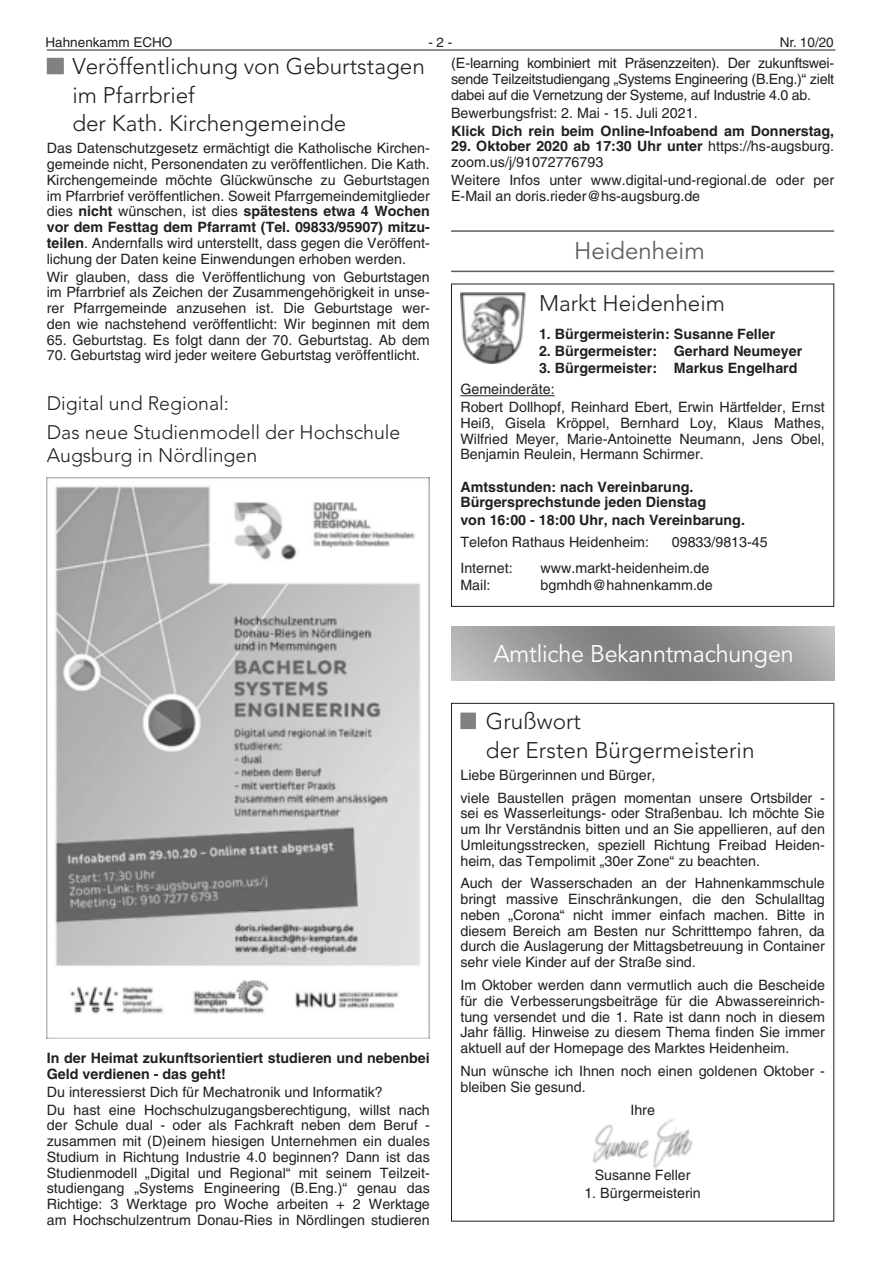
<style>
.page{position:relative;width:881px;height:1263px;background:#fff}
.page>*{position:absolute;margin:0;border:0;box-sizing:border-box;transform-origin:0 0}
.t1{font:24px "Avenir LT";letter-spacing:-.01em;color:#fff}
.t2{font:24px "Avenir LT";color:#5f5f5f}
.t3{font:300 22.5px/28.5px "Avenir LT";color:#231f20}
.t4{font:300 19.5px/29px "Avenir LT";color:#231f20}
.t5{font:14.25px/15.8px "Helvetica LT";color:#231f20;text-align:justify}
.t6{font:700 14.25px/15.8px "Helvetica LT";color:#231f20}
.t7{font:13.5px "Helvetica LT";color:#231f20}
.s1{font-weight:700}
</style>
<div class="page">
<hr style="left:47px;top:50px;width:788px;height:1px;background:#231f20">
<hr style="left:451px;top:230px;width:382px;height:2px;background:#5f5f5f">
<hr style="left:451px;top:271px;width:382px;height:1px;background:#5f5f5f">
<hr style="left:460px;top:395px;width:94px;height:1px;background:#231f20">
<img style="left:460px;top:293px;width:66px;height:71px">
<div style="left:451px;top:284px;width:382px;height:323px;border:1px solid #231f20"></div>
<svg style="left:451px;top:627px;width:382px;height:54px;background:#969696"></svg>
<div style="left:460px;top:713px;width:15px;height:16px;background:#838180"></div>
<div style="left:47px;top:58px;width:17px;height:16px;background:#838180"></div>
<img style="left:47px;top:478px;width:382px;height:561px">
<img style="left:592px;top:1118px;width:101px;height:51px">
<p class="t7" style="left:45px;top:34px;width:128px">Hahnenkamm ECHO</p>
<p class="t7" style="left:428px;top:34px;width:26px">- 2 -</p>
<p class="t7" style="left:779px;top:34px;width:56px">Nr. 10/20</p>
<p class="t5" style="left:451px;top:56px;width:384px">(E-learning kombiniert mit Präsenzzeiten). Der zukunftswei&shy;sende Teilzeitstudiengang „Systems Engineering (B.Eng.)“ zielt dabei auf die Vernetzung der Systeme, auf Industrie 4.0 ab.</p>
<p class="t5" style="left:451px;top:105px;width:248px">Bewerbungsfrist: 2. Mai - 15. Juli 2021.</p>
<p class="t6" style="left:451px;top:123px;width:384px">Klick Dich rein beim Online-Infoabend am Donnerstag,</p>
<p class="t5" style="left:451px;top:139px;width:384px"><span class="s1">29. Oktober 2020 ab 17:30 Uhr unter</span> https://hs-augsburg. zoom.us/j/91072776793</p>
<p class="t5" style="left:451px;top:172px;width:384px">Weitere Infos unter www.digital-und-regional.de oder per<br>E-Mail an doris.rieder@hs-augsburg.de</p>
<h1 class="t2" style="left:574px;top:237px;width:132px">Heidenheim</h1>
<h2 class="t3" style="left:538px;top:289px;width:187px">Markt Heidenheim</h2>
<p class="t6" style="left:538px;top:326px;width:238px">1. Bürgermeisterin: Susanne Feller</p>
<p class="t6" style="left:538px;top:343px;width:265px">2. Bürgermeister: Gerhard Neumeyer</p>
<p class="t6" style="left:538px;top:360px;width:260px">3. Bürgermeister: Markus Engelhard</p>
<p class="t5" style="left:460px;top:380px;width:366px;line-height:17.9px">Gemeinderäte:<br>Robert Dollhopf, Reinhard Ebert, Erwin Härtfelder, Ernst</p>
<p class="t5" style="left:460px;top:415px;width:366px">Heiß, Gisela Kröppel, Bernhard Loy, Klaus Mathes, Wilfried Meyer, Marie-Antoinette Neumann, Jens Obel, Benjamin Reulein, Hermann Schirmer.</p>
<p class="t6" style="left:460px;top:478px;width:247px">Amtsstunden: nach Vereinbarung.<br>Bürgersprechstunde jeden Dienstag</p>
<p class="t6" style="left:460px;top:512px;width:286px">von 16:00 - 18:00 Uhr, nach Vereinbarung.</p>
<p class="t5" style="left:460px;top:534px;width:190px">Telefon Rathaus Heidenheim:</p>
<p class="t5" style="left:671px;top:534px;width:97px">09833/9813-45</p>
<p class="t5" style="left:460px;top:560px;width:54px">Internet:</p>
<p class="t5" style="left:540px;top:560px;width:170px">www.markt-heidenheim.de</p>
<p class="t5" style="left:460px;top:577px;width:32px">Mail:</p>
<p class="t5" style="left:540px;top:577px;width:174px">bgmhdh@hahnenkamm.de</p>
<h2 class="t3" style="left:72px;top:52px;width:354px">Veröffentlichung von Geburtstagen im Pfarrbrief<br>der Kath. Kirchengemeinde</h2>
<p class="t5" style="left:47px;top:140px;width:384px">Das Datenschutzgesetz ermächtigt die Katholische Kirchen&shy;gemeinde nicht, Personendaten zu veröffentlichen. Die Kath.<br>Kirchengemeinde möchte Glückwünsche zu Geburtstagen im Pfarrbrief veröffentlichen. Soweit Pfarrgemeindemitglieder dies <span class="s1">nicht</span> wünschen, ist dies <span class="s1">spätestens etwa 4 Wochen vor dem Festtag dem Pfarramt (Tel. 09833/95907) mitzu&shy;teilen</span>. Andernfalls wird unterstellt, dass gegen die Veröffent&shy;lichung der Daten keine Einwendungen erhoben werden.</p>
<p class="t5" style="left:47px;top:269px;width:384px">Wir glauben, dass die Veröffentlichung von Geburtstagen im Pfarrbrief als Zeichen der Zusammengehörigkeit in unse&shy;rer Pfarrgemeinde anzusehen ist. Die Geburtstage wer&shy;den wie nachstehend veröffentlicht: Wir beginnen mit dem</p>
<p class="t5" style="left:47px;top:332px;width:384px">65. Geburtstag. Es folgt dann der 70. Geburtstag. Ab dem</p>
<p class="t5" style="left:47px;top:347px;width:375px">70. Geburtstag wird jeder weitere Geburtstag veröffentlicht.</p>
<h3 class="t4" style="left:47px;top:389px;width:355px">Digital und Regional:<br>Das neue Studienmodell der Hochschule</h3>
<h3 class="t4" style="left:47px;top:441px;width:212px">Augsburg in Nördlingen</h3>
<p class="t6" style="left:47px;top:1050px;width:384px">In der Heimat zukunftsorientiert studieren und nebenbei<br>Geld verdienen - das geht!</p>
<p class="t5" style="left:47px;top:1083px;width:384px;line-height:17.9px">Du interessierst Dich für Mechatronik und Informatik?<br>Du hast eine Hochschulzugangsberechtigung, willst nach</p>
<p class="t5" style="left:47px;top:1117px;width:384px">der Schule dual - oder als Fachkraft neben dem Beruf - zusammen mit (D)einem hiesigen Unternehmen ein duales Studium in Richtung Industrie 4.0 beginnen? Dann ist das Studienmodell „Digital und Regional“ mit seinem Teilzeit&shy;studiengang „Systems Engineering (B.Eng.)“ genau das Richtige: 3 Werktage pro Woche arbeiten + 2 Werktage am Hochschulzentrum Donau-Ries in Nördlingen studieren</p>
<h1 class="t1" style="left:493px;top:640px;width:301px">Amtliche Bekanntmachungen</h1>
<h2 class="t3" style="left:485px;top:707px;width:270px">Grußwort<br>der Ersten Bürgermeisterin</h2>
<p class="t5" style="left:460px;top:763px;width:366px;line-height:22.8px">Liebe Bürgerinnen und Bürger,<br>viele Baustellen prägen momentan unsere Ortsbilder -</p>
<p class="t5" style="left:460px;top:805px;width:366px">sei es Wasserleitungs- oder Straßenbau. Ich möchte Sie um Ihr Verständnis bitten und an Sie appellieren, auf den Umleitungsstrecken, speziell Richtung Freibad Heiden&shy;heim, das Tempolimit „30er Zone“ zu beachten.</p>
<p class="t5" style="left:460px;top:875px;width:366px">Auch der Wasserschaden an der Hahnenkammschule bringt massive Einschränkungen, die den Schulalltag neben „Corona“ nicht immer einfach machen. Bitte in diesem Bereich am Besten nur Schritttempo fahren, da durch die Auslagerung der Mittagsbetreuung in Container sehr viele Kinder auf der Straße sind.</p>
<p class="t5" style="left:460px;top:977px;width:366px">Im Oktober werden dann vermutlich auch die Bescheide für die Verbesserungsbeiträge für die Abwassereinrich&shy;tung versendet und die 1. Rate ist dann noch in diesem Jahr fällig. Hinweise zu diesem Thema finden Sie immer aktuell auf der Homepage des Marktes Heidenheim.</p>
<p class="t5" style="left:460px;top:1063px;width:366px">Nun wünsche ich Ihnen noch einen goldenen Oktober - bleiben Sie gesund.</p>
<p class="t5" style="left:630px;top:1102px;width:26px">Ihre</p>
<p class="t5" style="left:594px;top:1167px;width:97px">Susanne Feller</p>
<p class="t5" style="left:584px;top:1185px;width:118px">1. Bürgermeisterin</p>
</div>
